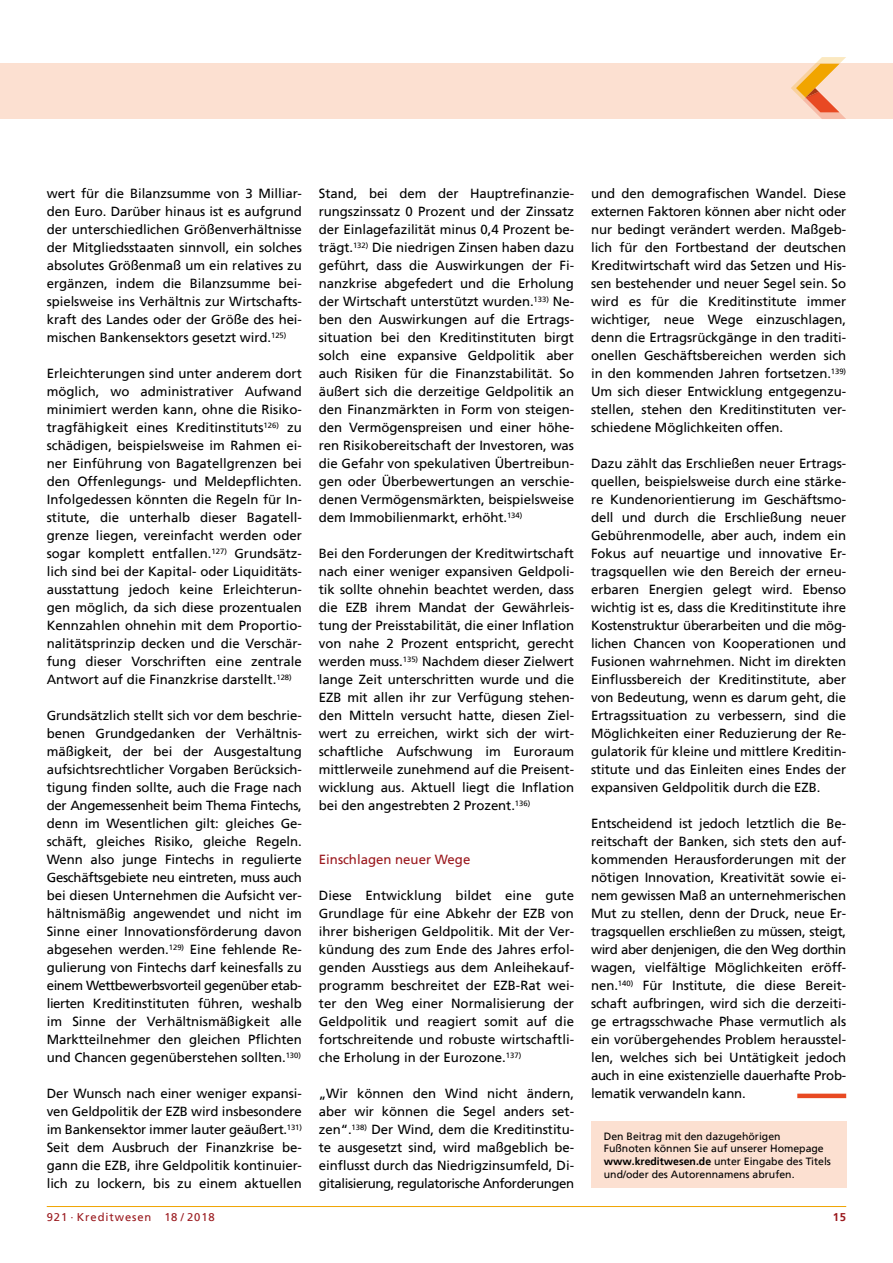
<style>
.page{position:relative;width:893px;height:1263px;background:#fff}
.page>*{position:absolute;margin:0;border:0;box-sizing:border-box;transform-origin:0 0}
.t1{font:13.2px/18px "Frutiger";letter-spacing:-.005em;color:#000;text-align:justify}
.t2{font:13.2px "Frutiger";color:#9a191e}
.t3{font:11.25px "Frutiger";letter-spacing:.08em;color:#9a191e}
.t4{font:700 11.25px "Frutiger";color:#9a191e}
.t5{font:10.5px/12.8px "Frutiger";color:#000}
.s1{font-weight:700}
</style>
<div class="page">
<hr style="left:47px;top:1206px;width:799px;height:1px;background:#f0a400">
<div style="left:0;top:64px;width:893px;height:55px;background:#fce0d1"></div>
<svg style="left:791px;top:57px;width:55px;height:62px"></svg>
<hr style="left:797px;top:1094px;width:49px;height:4px;background:#e84922">
<div style="left:591px;top:1122px;width:255px;height:66px;background:#fce0d1"></div>
<p class="t1" style="left:47px;top:185px;width:257px">wert für die Bilanzsumme von 3 Milliar&shy;den Euro. Darüber hinaus ist es aufgrund der unterschiedlichen Größenverhältnisse der Mitgliedsstaaten sinnvoll, ein solches absolutes Größenmaß um ein relatives zu ergänzen, indem die Bilanzsumme bei&shy;spielsweise ins Verhältnis zur Wirtschafts&shy;kraft des Landes oder der Größe des hei&shy;mischen Bankensektors gesetzt wird.<sup>125)</sup></p>
<p class="t1" style="left:47px;top:365px;width:257px">Erleichterungen sind unter anderem dort möglich, wo administrativer Aufwand minimiert werden kann, ohne die Risiko&shy;tragfähigkeit eines Kreditinstituts<sup>126)</sup> zu schädigen, beispielsweise im Rahmen ei&shy;ner Einführung von Bagatellgrenzen bei den Offenlegungs- und Meldepflichten.<br>Infolgedessen könnten die Regeln für In&shy;stitute, die unterhalb dieser Bagatell&shy;grenze liegen, vereinfacht werden oder sogar komplett entfallen.<sup>127)</sup> Grundsätz&shy;lich sind bei der Kapital- oder Liquiditäts&shy;ausstattung jedoch keine Erleichterun&shy;gen möglich, da sich diese prozentualen Kennzahlen ohnehin mit dem Proportio&shy;nalitätsprinzip decken und die Verschär&shy;fung dieser Vorschriften eine zentrale Antwort auf die Finanzkrise darstellt.<sup>128)</sup></p>
<p class="t1" style="left:47px;top:707px;width:257px">Grundsätzlich stellt sich vor dem beschrie&shy;benen Grundgedanken der Verhältnis&shy;mäßigkeit, der bei der Ausgestaltung aufsichtsrechtlicher Vorgaben Berücksich&shy;tigung finden sollte, auch die Frage nach der Angemessenheit beim Thema Fintechs, denn im Wesentlichen gilt: gleiches Ge&shy;schäft, gleiches Risiko, gleiche Regeln.<br>Wenn also junge Fintechs in regulierte Geschäftsgebiete neu eintreten, muss auch bei diesen Unternehmen die Aufsicht ver&shy;hältnismäßig angewendet und nicht im Sinne einer Innovationsförderung davon abgesehen werden.<sup>129)</sup> Eine fehlende Re&shy;gulierung von Fintechs darf keinesfalls zu einem Wettbewerbsvorteil gegenüber etab&shy;lierten Kreditinstituten führen, weshalb im Sinne der Verhältnismäßigkeit alle Marktteilnehmer den gleichen Pflichten und Chancen gegenüberstehen sollten.<sup>130)</sup></p>
<p class="t1" style="left:47px;top:1085px;width:257px">Der Wunsch nach einer weniger expansi&shy;ven Geldpolitik der EZB wird insbesondere im Bankensektor immer lauter geäußert.<sup>131)<br></sup>Seit dem Ausbruch der Finanzkrise be&shy;gann die EZB, ihre Geldpolitik kontinuier&shy;lich zu lockern, bis zu einem aktuellen</p>
<p class="t1" style="left:319px;top:185px;width:257px">Stand, bei dem der Hauptrefinanzie&shy;rungszinssatz 0 Prozent und der Zinssatz der Einlagefazilität minus 0,4 Prozent be&shy;trägt.<sup>132)</sup> Die niedrigen Zinsen haben dazu geführt, dass die Auswirkungen der Fi&shy;nanzkrise abgefedert und die Erholung der Wirtschaft unterstützt wurden.<sup>133)</sup> Ne&shy;ben den Auswirkungen auf die Ertrags&shy;situation bei den Kreditinstituten birgt solch eine expansive Geldpolitik aber auch Risiken für die Finanzstabilität. So äußert sich die derzeitige Geldpolitik an den Finanzmärkten in Form von steigen&shy;den Vermögenspreisen und einer höhe&shy;ren Risikobereitschaft der Investoren, was die Gefahr von spekulativen Übertreibun&shy;gen oder Überbewertungen an verschie&shy;denen Vermögensmärkten, beispielsweise dem Immobilienmarkt, erhöht.<sup>134)</sup></p>
<p class="t1" style="left:319px;top:545px;width:257px">Bei den Forderungen der Kreditwirtschaft nach einer weniger expansiven Geldpoli&shy;tik sollte ohnehin beachtet werden, dass die EZB ihrem Mandat der Gewährleis&shy;tung der Preisstabilität, die einer Inflation von nahe 2 Prozent entspricht, gerecht werden muss.<sup>135)</sup> Nachdem dieser Zielwert lange Zeit unterschritten wurde und die EZB mit allen ihr zur Verfügung stehen&shy;den Mitteln versucht hatte, diesen Ziel&shy;wert zu erreichen, wirkt sich der wirt&shy;schaftliche Aufschwung im Euroraum mittlerweile zunehmend auf die Preisent&shy;wicklung aus. Aktuell liegt die Inflation bei den angestrebten 2 Prozent.<sup>136)</sup></p>
<p class="t2" style="left:319px;top:853px;width:153px">Einschlagen neuer Wege</p>
<p class="t1" style="left:319px;top:887px;width:257px">Diese Entwicklung bildet eine gute Grundlage für eine Abkehr der EZB von ihrer bisherigen Geldpolitik. Mit der Ver&shy;kündung des zum Ende des Jahres erfol&shy;genden Ausstiegs aus dem Anleihekauf&shy;programm beschreitet der EZB-Rat wei&shy;ter den Weg einer Normalisierung der Geldpolitik und reagiert somit auf die fortschreitende und robuste wirtschaftli&shy;che Erholung in der Eurozone.<sup>137)</sup></p>
<p class="t1" style="left:319px;top:1085px;width:257px">„Wir können den Wind nicht ändern, aber wir können die Segel anders set&shy;zen“.<sup>138)</sup> Der Wind, dem die Kreditinstitu&shy;te ausgesetzt sind, wird maßgeblich be&shy;einflusst durch das Niedrigzinsumfeld, Di&shy;gitalisierung, regulatorische Anforderungen</p>
<p class="t1" style="left:591px;top:185px;width:257px">und den demografischen Wandel. Diese externen Faktoren können aber nicht oder nur bedingt verändert werden. Maßgeb&shy;lich für den Fortbestand der deutschen Kreditwirtschaft wird das Setzen und His&shy;sen bestehender und neuer Segel sein. So wird es für die Kreditinstitute immer wichtiger, neue Wege einzuschlagen, denn die Ertragsrückgänge in den traditi&shy;onellen Geschäftsbereichen werden sich in den kommenden Jahren fortsetzen.<sup>139)<br></sup>Um sich dieser Entwicklung entgegenzu&shy;stellen, stehen den Kreditinstituten ver&shy;schiedene Möglichkeiten offen.</p>
<p class="t1" style="left:591px;top:455px;width:257px">Dazu zählt das Erschließen neuer Ertrags&shy;quellen, beispielsweise durch eine stärke&shy;re Kundenorientierung im Geschäftsmo&shy;dell und durch die Erschließung neuer Gebührenmodelle, aber auch, indem ein Fokus auf neuartige und innovative Er&shy;tragsquellen wie den Bereich der erneu&shy;erbaren Energien gelegt wird. Ebenso wichtig ist es, dass die Kreditinstitute ihre Kostenstruktur überarbeiten und die mög&shy;lichen Chancen von Kooperationen und Fusionen wahrnehmen. Nicht im direkten Einflussbereich der Kreditinstitute, aber von Bedeutung, wenn es darum geht, die Ertragssituation zu verbessern, sind die Möglichkeiten einer Reduzierung der Re&shy;gulatorik für kleine und mittlere Kreditin&shy;stitute und das Einleiten eines Endes der expansiven Geldpolitik durch die EZB.</p>
<p class="t1" style="left:591px;top:815px;width:257px">Entscheidend ist jedoch letztlich die Be&shy;reitschaft der Banken, sich stets den auf&shy;kommenden Herausforderungen mit der nötigen Innovation, Kreativität sowie ei&shy;nem gewissen Maß an unternehmerischen Mut zu stellen, denn der Druck, neue Er&shy;tragsquellen erschließen zu müssen, steigt, wird aber denjenigen, die den Weg dorthin wagen, vielfältige Möglichkeiten eröff&shy;nen.<sup>140)</sup> Für Institute, die diese Bereit&shy;schaft aufbringen, wird sich die derzeiti&shy;ge ertragsschwache Phase vermutlich als ein vorübergehendes Problem herausstel&shy;len, welches sich bei Untätigkeit jedoch auch in eine existenzielle dauerhafte Prob&shy;lematik verwandeln kann.</p>
<p class="t5" style="left:604px;top:1130px;width:229px">Den Beitrag mit den dazugehörigen<br>Fußnoten können Sie auf unserer Homepage <span class="s1">www.kreditwesen.de</span> unter Eingabe des Titels und/oder des Autorennamens abrufen.</p>
<p class="t3" style="left:47px;top:1211px;width:170px">921 · Kreditwesen 18 / 2018</p>
<p class="t4" style="left:833px;top:1211px;width:15px">15</p>
</div>
